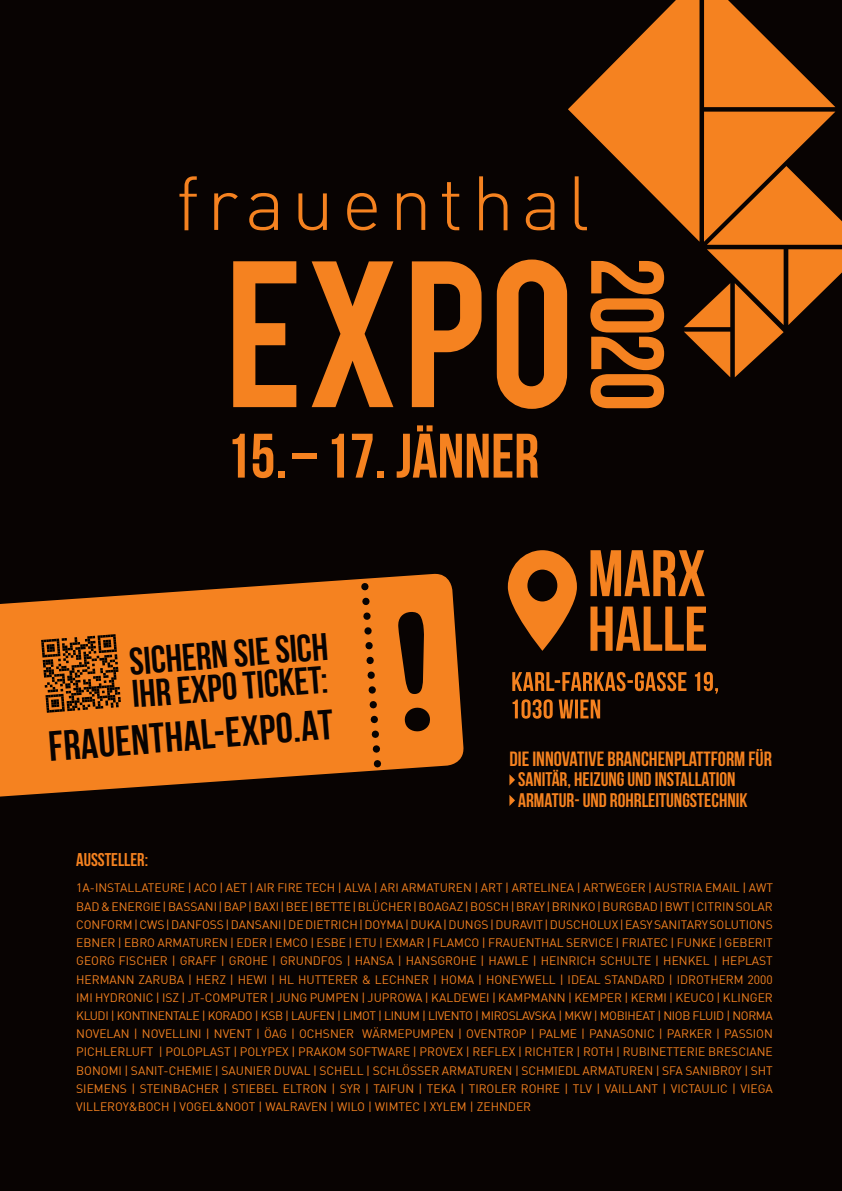
<style>
.page{position:relative;width:842px;height:1191px;background:#080302}
.page>*{position:absolute;margin:0;border:0;box-sizing:border-box;transform-origin:0 0}
.t1{font:700 62.7px "Bebas Neue";color:#f58220}
.t2{font:700 42.1px "Bebas Neue";color:#080302}
.t3{font:700 38.3px/32.6px "Bebas Neue";color:#080302}
.t4{font:700 20.5px "Bebas Neue";color:#f58220}
.t5{font:700 19.6px/20.5px "Bebas Neue";color:#f58220}
.t6{font:700 18.4px "Bebas Neue";color:#f58220}
.t7{font:12.1px/18.2px "DIN Offc Pro";color:#f58220;text-align:justify}
.s1{font-size:12px}
</style>
<div class="page">
<svg style="left:0;top:573px;width:464px;height:224px;fill:#f58220"></svg>
<svg style="left:356px;top:573px;width:31px;height:222px"></svg>
<svg style="left:179px;top:176px;width:18px;height:54px"></svg>
<svg style="left:214px;top:193px;width:24px;height:37px"></svg>
<svg style="left:249px;top:193px;width:29px;height:37px"></svg>
<svg style="left:298px;top:193px;width:29px;height:37px"></svg>
<svg style="left:347px;top:193px;width:30px;height:37px"></svg>
<svg style="left:397px;top:193px;width:28px;height:37px"></svg>
<svg style="left:442px;top:182px;width:17px;height:48px"></svg>
<svg style="left:479px;top:176px;width:28px;height:54px"></svg>
<svg style="left:526px;top:193px;width:28px;height:37px"></svg>
<svg style="left:233px;top:259px;width:334px;height:150px"></svg>
<svg style="left:568px;top:0;width:274px;height:408px"></svg>
<svg style="left:508px;top:550px;width:69px;height:101px"></svg>
<svg style="left:513px;top:699px;width:87px;height:19px"></svg>
<svg style="left:512px;top:672px;width:206px;height:21px"></svg>
<svg style="left:590px;top:606px;width:116px;height:45px"></svg>
<svg style="left:590px;top:550px;width:115px;height:46px"></svg>
<svg style="left:509px;top:774px;width:6px;height:11px"></svg>
<svg style="left:509px;top:795px;width:6px;height:11px"></svg>
<svg style="left:35px;top:628px;width:92px;height:90px"></svg>
<div style="left:397px;top:611px;width:34px;height:121px;background:#f58220"></div>
<h1 class="t1" style="left:226px;top:421px;width:315px">15. ‒ 17. JÄNNER</h1>
<h3 class="t3" style="left:128px;top:644px;width:200px;rotate:-4deg">SICHERN SIE SICH<br>IHR EXPO TICKET:</h3>
<h2 class="t2" style="left:47px;top:722px;width:287px;rotate:-4deg">FRAUENTHAL-EXPO.AT</h2>
<h3 class="t4" style="left:509px;top:747px;width:264px">DIE INNOVATIVE BRANCHENPLATTFORM FÜR</h3>
<h3 class="t5" style="left:518px;top:769px;width:231px">SANITÄR, HEIZUNGUND INSTALLATION<br>ARMATUR- UND ROHRLEITUNGSTECHNIK</h3>
<h3 class="t6" style="left:76px;top:849px;width:73px">AUSSTELLER:</h3>
<p class="t7" style="left:76px;top:877px;width:698px">1A-INSTALLATEURE | ACO | AET | AIR FIRE TECH | ALVA | ARI ARMATUREN | ART | ARTELINEA | ARTWEGER | AUSTRIA EMAIL | AWT BAD &amp; ENERGIE | BASSANI | BAP | BAXI | BEE | BETTE | BLÜCHER | BOAGAZ | BOSCH | BRAY | BRINKO | BURGBAD | BWT | CITRIN SOLAR CONFORM | CWS | DANFOSS | DANSANI | DE DIETRICH | DOYMA | DUKA | DUNGS | DURAVIT | DUSCHOLUX | EASY SANITARY SOLUTIONS EBNER | EBRO ARMATUREN | EDER | EMCO | ESBE | ETU | EXMAR | FLAMCO | FRAUENTHAL SERVICE | FRIATEC | FUNKE | GEBERIT GEORG FISCHER | GRAFF | GROHE | GRUNDFOS | HANSA | HANSGROHE | HAWLE | HEINRICH SCHULTE | HENKEL | HEPLAST HERMANN ZARUBA | HERZ | HEWI | HL HUTTERER &amp; LECHNER | HOMA | HONEYWELL | IDEAL STANDARD | IDROTHERM 2000<br>IMI HYDRONIC | ISZ | JT-COMPUTER | JUNG PUMPEN | JUPROWA | KALDEWEI | KAMPMANN | KEMPER | KERMI | KEUCO | KLINGER KLUDI | KONTINENTALE | KORADO | KSB | LAUFEN | LIMOT | LINUM | LIVENTO | MIROSLAVSKA | MKW | MOBIHEAT | NIOB FLUID | NORMA NOVELAN | NOVELLINI | NVENT <span class="s1">|</span> ÖAG | OCHSNER WÄRMEPUMPEN | OVENTROP | PALME | PANASONIC | PARKER <span class="s1">|</span> PASSION PICHLERLUFT | POLOPLAST | POLYPEX | PRAKOM SOFTWARE | PROVEX | REFLEX | RICHTER | ROTH <span class="s1">|</span> RUBINETTERIE BRESCIANE BONOMI | SANIT-CHEMIE | SAUNIER DUVAL | SCHELL | SCHLÖSSER ARMATUREN | SCHMIEDL ARMATUREN | SFA SANIBROY | SHT SIEMENS | STEINBACHER | STIEBEL ELTRON | SYR <span class="s1">|</span> TAIFUN | TEKA | TIROLER ROHRE | TLV | VAILLANT | VICTAULIC | VIEGA VILLEROY&amp;BOCH | VOGEL&amp;NOOT | WALRAVEN | WILO | WIMTEC | XYLEM | ZEHNDER</p>
</div>
